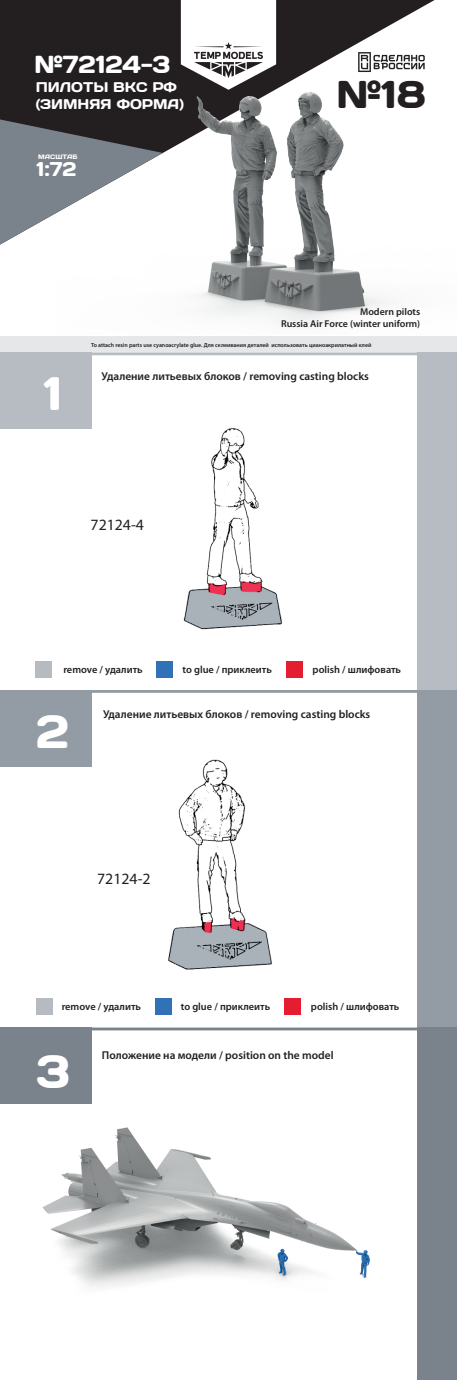
<style>
.page{position:relative;width:457px;height:1380px;background:#fff}
.page>*{position:absolute;margin:0;border:0;box-sizing:border-box;transform-origin:0 0}
.t1{font:46.73px "Days";color:#fff}
.t2{font:38.5px "Days";color:#231f20}
.t3{font:24.5px "Days";color:#fff}
.t4{font:19.78px "Days";color:#fff}
.t5{font:15.75px "Myriad Pro";color:#231f20}
.t6{font:14px/16.8px "Days";color:#fff}
.t7{font:600 11.38px "Myriad Pro";color:#231f20}
.t8{font:600 10.33px "Myriad Pro";color:#231f20}
.t9{font:600 9.97px/11.9px "Myriad Pro";color:#231f20;text-align:right}
.t10{font:6.3px "Days";color:#fff}
.t11{font:600 5.77px "Myriad Pro";color:#231f20}
</style>
<div class="page">
<img style="left:42px;top:1127px;width:328px;height:161px">
<img style="left:158px;top:759px;width:114px;height:256px">
<img style="left:183px;top:428px;width:100px;height:202px">
<svg style="left:0;top:0;width:434px;height:119px;background:#3c3939"></svg>
<svg style="left:0;top:119px;width:56px;height:125px;background:#858b93"></svg>
<div style="left:417px;top:690px;width:39px;height:337px;background:#939ca4"></div>
<div style="left:0;top:690px;width:91px;height:76px;background:#939ca4"></div>
<hr style="left:15px;top:690px;width:426px;height:2px;background:#939ca4">
<div style="left:0;top:336px;width:456px;height:16px;background:#e6e7e9"></div>
<div style="left:417px;top:352px;width:39px;height:338px;background:#b6bcc1"></div>
<hr style="left:15px;top:352px;width:426px;height:3px;background:#b6bcc1">
<div style="left:0;top:352px;width:91px;height:76px;background:#b6bcc1"></div>
<div style="left:417px;top:1027px;width:39px;height:352px;background:#7a828b"></div>
<div style="left:0;top:1027px;width:91px;height:76px;background:#7a828b"></div>
<hr style="left:15px;top:1027px;width:426px;height:3px;background:#7a828b">
<div style="left:35px;top:661px;width:16px;height:16px;background:#b5bbc1"></div>
<div style="left:156px;top:661px;width:17px;height:16px;background:#3171b6"></div>
<div style="left:285px;top:661px;width:17px;height:16px;background:#e51d31"></div>
<svg style="left:181px;top:0;width:95px;height:65px"></svg>
<div style="left:36px;top:998px;width:17px;height:16px;background:#b5bbc1"></div>
<div style="left:154px;top:998px;width:17px;height:16px;background:#3171b6"></div>
<div style="left:284px;top:998px;width:17px;height:16px;background:#e51d31"></div>
<svg style="left:358px;top:52px;width:66px;height:13px"></svg>
<img style="left:56px;top:65px;width:378px;height:259px">
<h3 class="t3" style="left:34px;top:48px;width:138px">№72124-3</h3>
<p class="t6" style="left:36px;top:79px;width:149px">ПИЛОТЫ ВКС РФ (ЗИМНЯЯ ФОРМА)</p>
<p class="t10" style="left:38px;top:153px;width:41px">МАСШТАБ</p>
<h3 class="t4" style="left:36px;top:157px;width:41px">1:72</h3>
<h2 class="t2" style="left:336px;top:70px;width:91px">№18</h2>
<p class="t9" style="left:281px;top:306px;width:141px">Modern pilots<br>Russia Air Force (winter uniform)</p>
<h1 class="t1" style="left:44px;top:363px;width:20px">1</h1>
<p class="t11" style="left:91px;top:341px;width:282px">To attach resin parts use cyanoacrylate glue. Для склеивания деталей использовать цианоакрилатный клей</p>
<p class="t7" style="left:101px;top:369px;width:268px">Удаление литьевых блоков / removing casting blocks</p>
<h3 class="t5" style="left:90px;top:514px;width:55px">72124-4</h3>
<p class="t8" style="left:63px;top:663px;width:81px">remove / удалить</p>
<p class="t8" style="left:182px;top:663px;width:91px">to glue / приклеить</p>
<p class="t8" style="left:312px;top:663px;width:90px">polish / шлифовать</p>
<h1 class="t1" style="left:36px;top:700px;width:34px">2</h1>
<p class="t7" style="left:103px;top:706px;width:268px">Удаление литьевых блоков / removing casting blocks</p>
<h3 class="t5" style="left:97px;top:868px;width:55px">72124-2</h3>
<p class="t8" style="left:62px;top:1000px;width:81px">remove / удалить</p>
<p class="t8" style="left:181px;top:1000px;width:91px">to glue / приклеить</p>
<p class="t8" style="left:311px;top:1000px;width:90px">polish / шлифовать</p>
<h1 class="t1" style="left:36px;top:1041px;width:35px">3</h1>
<p class="t7" style="left:102px;top:1047px;width:233px">Положение на модели / position on the model</p>
</div>
